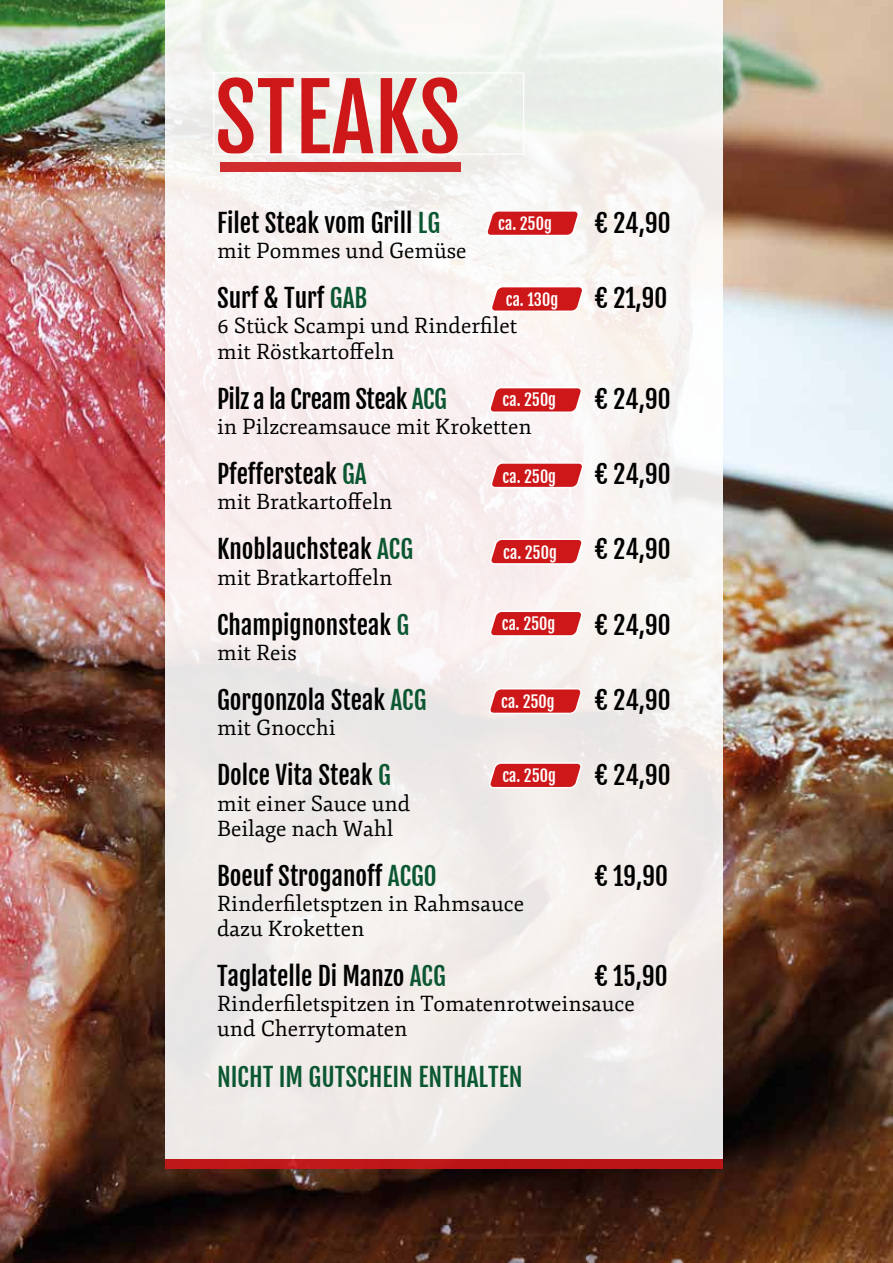
<style>
.page{position:relative;width:893px;height:1263px;background:#fff}
.page>*{position:absolute;margin:0;border:0;box-sizing:border-box;transform-origin:0 0}
.t1{font:90.45px "Fjalla One";color:#cd1719}
.t2{font:25.05px "Fjalla One";color:#000}
.t3{font:25.05px "Fjalla One";color:#0b5732}
.t4{font:25.05px "Fjalla One";letter-spacing:-.02em;color:#000}
.t5{font:21.45px/25px "Fjord One";color:#000}
.t6{font:16.2px "Fjalla One";color:#fff}
.s1{color:#0b5732}
</style>
<div class="page">
<img style="left:0;top:0;width:893px;height:1263px">
<div style="left:166px;top:0;width:557px;height:1159px;background:linear-gradient(to bottom,#f7f5f2,#efeae8)"></div>
<svg style="left:484px;top:209px;width:97px;height:28px"></svg>
<svg style="left:489px;top:285px;width:96px;height:28px"></svg>
<svg style="left:488px;top:386px;width:96px;height:28px"></svg>
<svg style="left:489px;top:461px;width:96px;height:28px"></svg>
<svg style="left:488px;top:538px;width:96px;height:27px"></svg>
<svg style="left:488px;top:610px;width:96px;height:27px"></svg>
<svg style="left:487px;top:687px;width:96px;height:28px;background:#d85354"></svg>
<svg style="left:487px;top:761px;width:96px;height:28px;background:#d85354"></svg>
<div style="left:213px;top:72px;width:311px;height:83px;border:1px solid #fff"></div>
<div style="left:166px;top:1159px;width:557px;height:10px;background:#bd1617"></div>
<div style="left:220px;top:162px;width:241px;height:10px;background:#d02c2e"></div>
<h1 class="t1" style="left:215px;top:62px;width:248px">STEAKS</h1>
<p class="t2" style="left:217px;top:208px;width:225px">Filet Steak vom Grill <span class="s1">LG</span></p>
<p class="t2" style="left:595px;top:208px;width:77px">€ 24,90</p>
<p class="t5" style="left:217px;top:239px;width:251px">mit Pommes und Gemüse</p>
<p class="t2" style="left:217px;top:283px;width:152px">Surf &amp; Turf <span class="s1">GAB</span></p>
<p class="t2" style="left:595px;top:283px;width:74px">€ 21,90</p>
<p class="t5" style="left:217px;top:314px;width:302px">6 Stück Scampi und Rinderfilet mit Röstkartoffeln</p>
<p class="t4" style="left:217px;top:383px;width:231px">Pilz a la Cream Steak <span class="s1">ACG</span></p>
<p class="t2" style="left:595px;top:383px;width:77px">€ 24,90</p>
<p class="t5" style="left:217px;top:414px;width:316px">in Pilzcreamsauce mit Kroketten</p>
<p class="t2" style="left:217px;top:459px;width:151px">Pfeffersteak <span class="s1">GA</span></p>
<p class="t2" style="left:595px;top:459px;width:77px">€ 24,90</p>
<p class="t5" style="left:217px;top:490px;width:177px">mit Bratkartoffeln</p>
<p class="t2" style="left:217px;top:534px;width:198px">Knoblauchsteak <span class="s1">ACG</span></p>
<p class="t2" style="left:595px;top:534px;width:77px">€ 24,90</p>
<p class="t5" style="left:217px;top:565px;width:177px">mit Bratkartoffeln</p>
<p class="t2" style="left:217px;top:609px;width:194px">Champignonsteak <span class="s1">G</span></p>
<p class="t2" style="left:595px;top:609px;width:77px">€ 24,90</p>
<p class="t5" style="left:217px;top:640px;width:81px">mit Reis</p>
<p class="t2" style="left:217px;top:685px;width:211px">Gorgonzola Steak <span class="s1">ACG</span></p>
<p class="t2" style="left:595px;top:685px;width:77px">€ 24,90</p>
<p class="t5" style="left:217px;top:716px;width:120px">mit Gnocchi</p>
<p class="t2" style="left:217px;top:760px;width:175px">Dolce Vita Steak <span class="s1">G</span></p>
<p class="t2" style="left:595px;top:760px;width:77px">€ 24,90</p>
<p class="t5" style="left:217px;top:791px;width:195px">mit einer Sauce und<br>Beilage nach Wahl</p>
<p class="t2" style="left:217px;top:860px;width:221px">Boeuf Stroganoff <span class="s1">ACGO</span></p>
<p class="t2" style="left:595px;top:860px;width:74px">€ 19,90</p>
<p class="t5" style="left:217px;top:891px;width:308px">Rinderfiletsptzen in Rahmsauce dazu Kroketten</p>
<p class="t2" style="left:217px;top:961px;width:230px">Taglatelle Di Manzo <span class="s1">ACG</span></p>
<p class="t2" style="left:595px;top:961px;width:74px">€ 15,90</p>
<p class="t5" style="left:217px;top:992px;width:419px">Rinderfiletspitzen in Tomatenrotweinsauce und Cherrytomaten</p>
<p class="t3" style="left:217px;top:1061px;width:307px">NICHT IM GUTSCHEIN ENTHALTEN</p>
<p class="t6" style="left:498px;top:214px;width:55px">ca. 250g</p>
<p class="t6" style="left:506px;top:289px;width:54px">ca. 130g</p>
<p class="t6" style="left:503px;top:390px;width:55px">ca. 250g</p>
<p class="t6" style="left:503px;top:466px;width:55px">ca. 250g</p>
<p class="t6" style="left:503px;top:542px;width:55px">ca. 250g</p>
<p class="t6" style="left:502px;top:613px;width:55px">ca. 250g</p>
<p class="t6" style="left:501px;top:691px;width:55px">ca. 250g</p>
<p class="t6" style="left:502px;top:765px;width:55px">ca. 250g</p>
</div>
